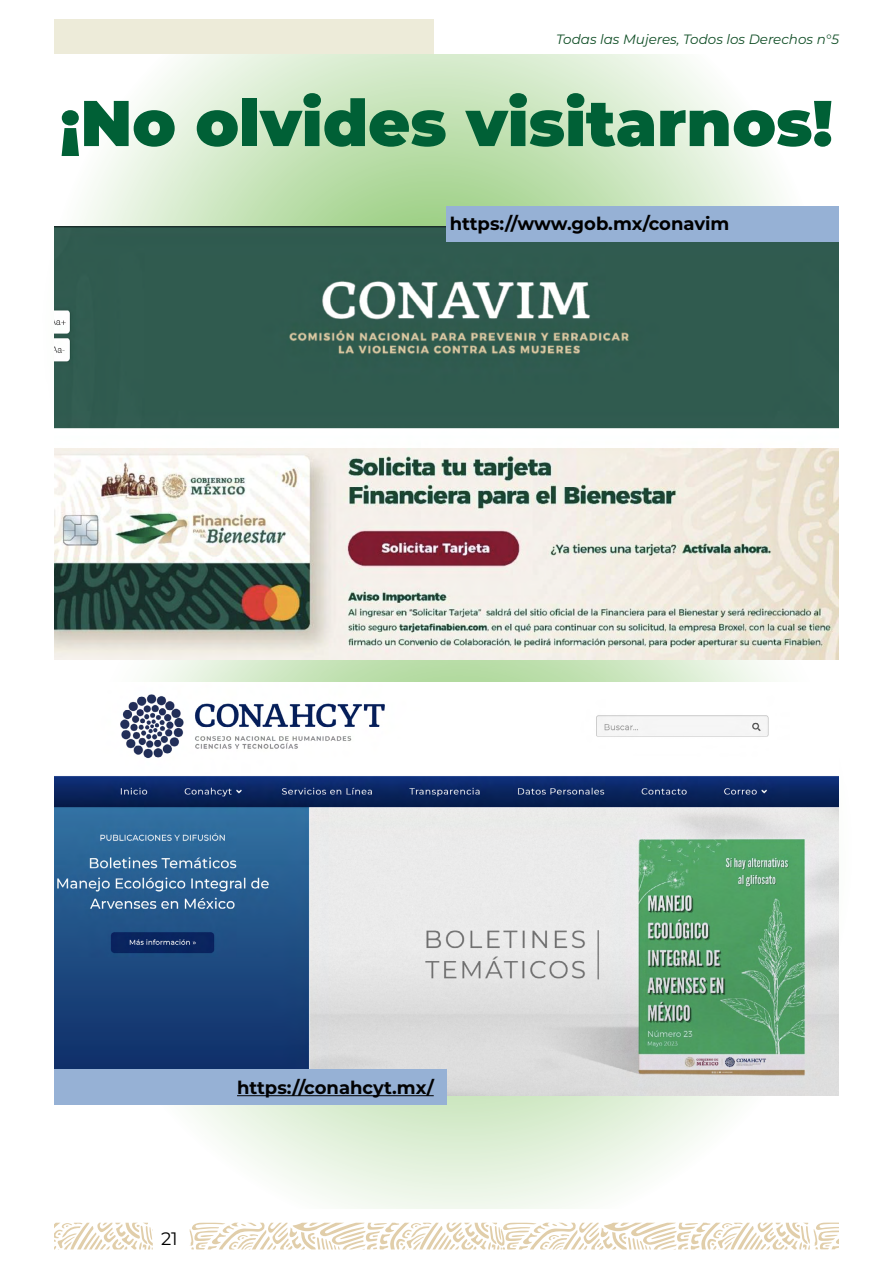
<style>
.page{position:relative;width:893px;height:1263px;background:#fff}
.page>*{position:absolute;margin:0;border:0;box-sizing:border-box;transform-origin:0 0}
.t1{font:900 64.5px "Montserrat";color:#006036}
.t2{font:700 18px "Montserrat";color:#000}
.t3{font:700 18px "Montserrat";color:#020203}
.t4{font:18px "Montserrat";color:#000}
.t5{font:italic 13.5px "Montserrat";color:#114f27}
</style>
<div class="page">
<div style="left:54px;top:20px;width:380px;height:34px;background:#edebd9"></div>
<img style="left:54px;top:694px;width:785px;height:401px">
<img style="left:54px;top:226px;width:785px;height:433px">
<div style="left:446px;top:207px;width:393px;height:35px;background:#96b1d5"></div>
<div style="left:54px;top:1069px;width:392px;height:35px;background:#96b1d5"></div>
<hr style="left:237px;top:1095px;width:197px;height:1px;background:#020203">
<svg style="left:54px;top:1223px;width:99px;height:26px"></svg>
<svg style="left:190px;top:1222px;width:648px;height:27px"></svg>
<p class="t5" style="left:556px;top:30px;width:284px">Todas las Mujeres, Todos los Derechos n°5</p>
<h1 class="t1" style="left:60px;top:75px;width:774px">¡No olvides visitarnos!</h1>
<h2 class="t2" style="left:450px;top:210px;width:281px">https://www.gob.mx/conavim</h2>
<h2 class="t4" style="left:161px;top:1226px;width:18px">21</h2>
<h2 class="t3" style="left:237px;top:1074px;width:198px">https://conahcyt.mx/</h2>
</div>
